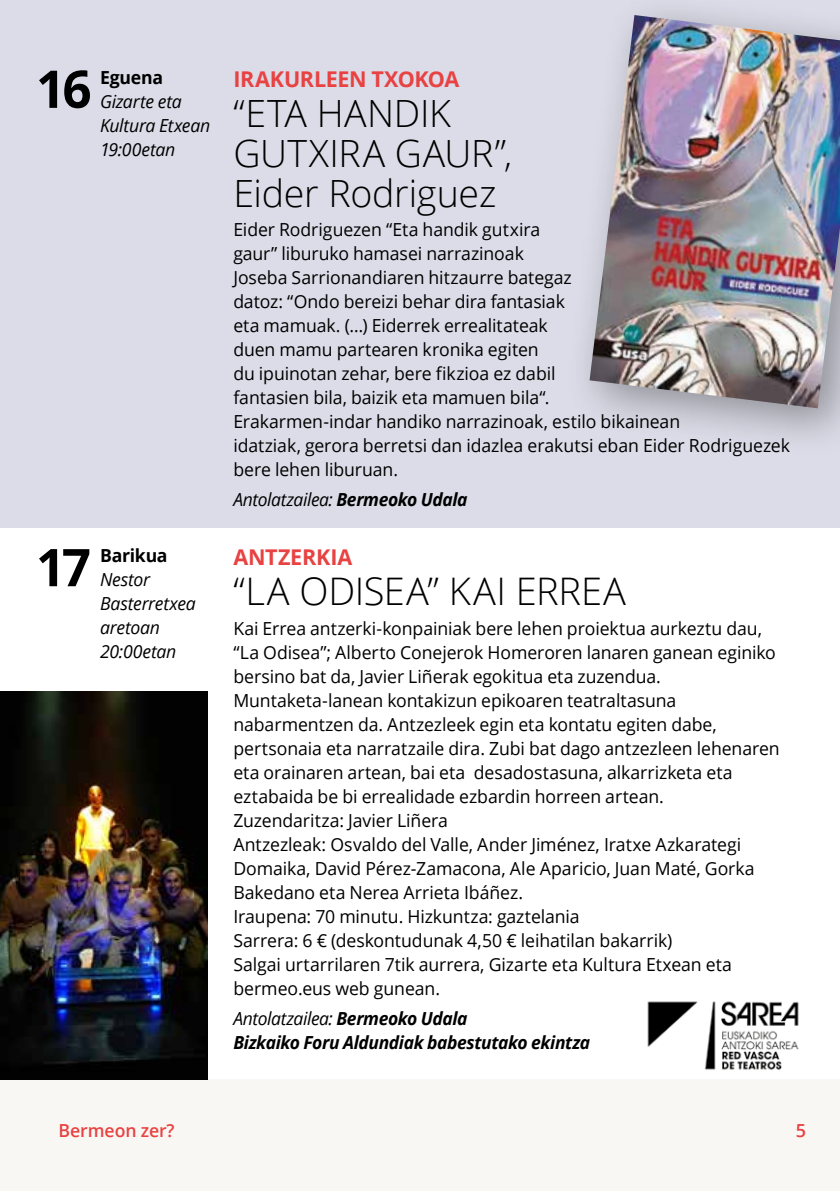
<style>
.page{position:relative;width:840px;height:1191px;background:#fff}
.page>*{position:absolute;margin:0;border:0;box-sizing:border-box;transform-origin:0 0}
.t1{font:700 52px "Open Sans";color:#000}
.t2{font:300 38px "Open Sans";color:#000}
.t3{font:300 37.6px/40px "Open Sans";letter-spacing:-.01em;color:#000}
.t4{font:700 21.8px "Open Sans";letter-spacing:-.015em;color:#e84242}
.t5{font:18px/24px "Open Sans";letter-spacing:-.005em;color:#000}
.t6{font:italic 18px/24px "Open Sans";letter-spacing:-.015em;color:#000}
.t7{font:italic 700 18px/24px "Open Sans";letter-spacing:-.02em;color:#000}
.t8{font:700 18px "Open Sans";letter-spacing:-.015em;color:#000}
.t9{font:600 18px "Open Sans";color:#e84242}
.s1{font-weight:700}
.s2{font-weight:400}
</style>
<div class="page">
<div style="left:0;top:1079px;width:839px;height:112px;background:#f9f7f3"></div>
<div style="left:0;top:0;width:839px;height:527px;background:#dcdce8"></div>
<div style="left:565px;top:0;width:274px;height:457px;background:#000;opacity:.35"></div>
<img style="left:589px;top:15px;width:250px;height:393px">
<img style="left:0;top:692px;width:207px;height:387px">
<img style="left:647px;top:1001px;width:152px;height:69px">
<h1 class="t1" style="left:36px;top:52px;width:57px">16</h1>
<p class="t8" style="left:100px;top:65px;width:64px">Eguena</p>
<p class="t6" style="left:100px;top:89px;width:112px">Gizarte eta<br>Kultura Etxean<br>19:00etan</p>
<h1 class="t1" style="left:36px;top:530px;width:56px">17</h1>
<p class="t8" style="left:100px;top:543px;width:69px">Barikua</p>
<p class="t6" style="left:100px;top:567px;width:97px">Nestor<br>Basterretxea aretoan<br>20:00etan</p>
<p class="t4" style="left:233px;top:63px;width:227px">IRAKURLEEN TXOKOA</p>
<h3 class="t3" style="left:233px;top:92px;width:280px">“ETA HANDIK<br>GUTXIRA GAUR”,<br>Eider Rodriguez</h3>
<p class="t5" style="left:233px;top:217px;width:558px">Eider Rodriguezen “Eta handik gutxira<br>gaur” liburuko hamasei narrazinoak<br>Joseba Sarrionandiaren hitzaurre bategaz<br>datoz: “Ondo bereizi behar dira fantasiak<br>eta mamuak. (…) Eiderrek errealitateak<br>duen mamu partearen kronika egiten<br>du ipuinotan zehar, bere fikzioa ez dabil<br>fantasien bila, baizik eta mamuen bila“.<br>Erakarmen-indar handiko narrazinoak, estilo bikainean<br>idatziak, gerora berretsi dan idazlea erakutsi eban Eider Rodriguezek bere lehen liburuan.</p>
<p class="t6" style="left:233px;top:487px;width:236px">Antolatzailea: <span class="s1">Bermeoko Udala</span></p>
<p class="t4" style="left:233px;top:542px;width:120px">ANTZERKIA</p>
<h2 class="t2" style="left:233px;top:565px;width:394px">“LA ODISEA” KAI ERREA</h2>
<p class="t5" style="left:233px;top:616px;width:547px">Kai Errea antzerki-konpainiak bere lehen proiektua aurkeztu dau, “La Odisea”; Alberto Conejerok Homeroren lanaren ganean eginiko bersino bat da, Javier Liñerak egokitua eta zuzendua.<br>Muntaketa-lanean kontakizun epikoaren teatraltasuna nabarmentzen da. Antzezleek egin eta kontatu egiten dabe, pertsonaia eta narratzaile dira. Zubi bat dago antzezleen lehenaren eta orainaren artean, bai eta desadostasuna, alkarrizketa eta eztabaida be bi errealidade ezbardin horreen artean.<br>Zuzendaritza: Javier Liñera<br>Antzezleak: Osvaldo del Valle, Ander Jiménez, Iratxe Azkarategi Domaika, David Pérez-Zamacona, Ale Aparicio, Juan Maté, Gorka Bakedano eta Nerea Arrieta Ibáñez.<br>Iraupena: 70 minutu. Hizkuntza: gaztelania<br>Sarrera: 6 € (deskontudunak 4,50 € leihatilan bakarrik)<br>Salgai urtarrilaren 7tik aurrera, Gizarte eta Kultura Etxean eta bermeo.eus web gunean.</p>
<p class="t7" style="left:233px;top:1005px;width:358px"><span class="s2">Antolatzailea:</span> Bermeoko Udala<br>Bizkaiko Foru Aldundiak babestutako ekintza</p>
<p class="t9" style="left:58px;top:1117px;width:117px">Bermeon zer?</p>
<p class="t9" style="left:795px;top:1117px;width:12px">5</p>
</div>
